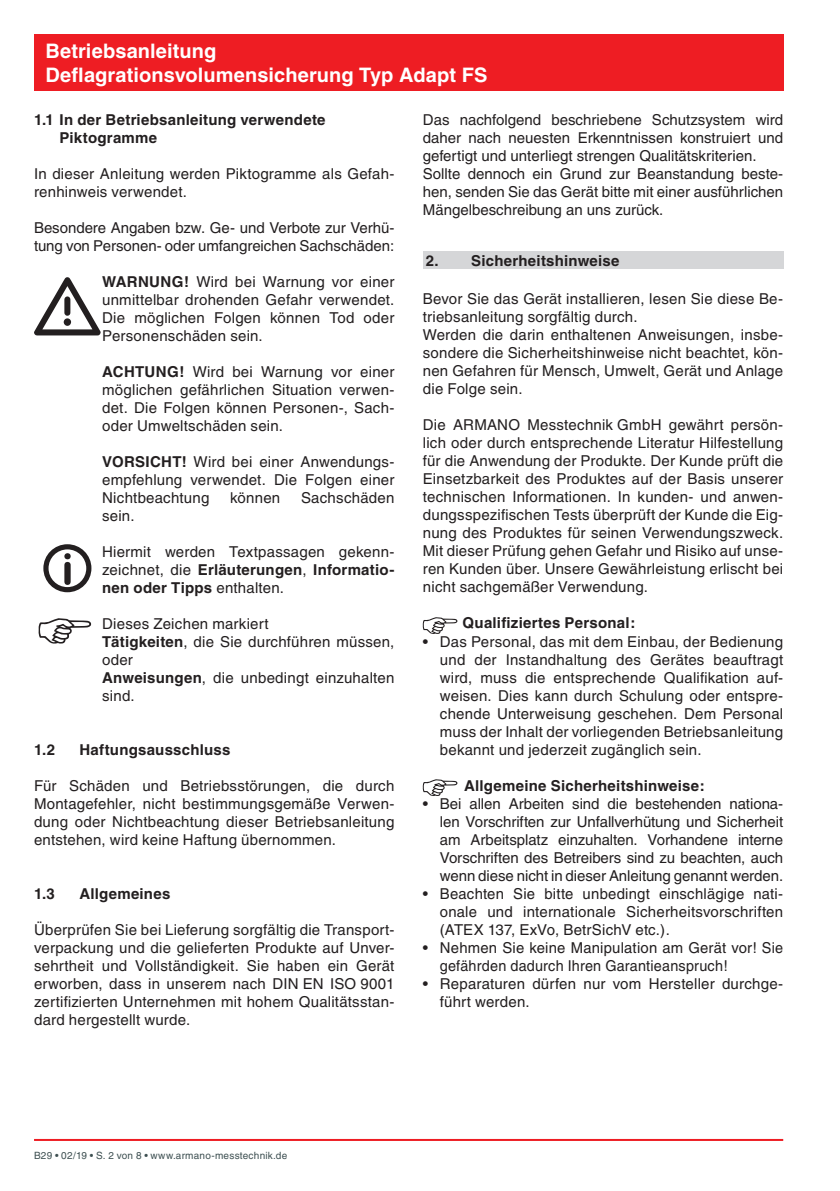
<style>
.page{position:relative;width:840px;height:1191px;background:#fff}
.page>*{position:absolute;margin:0;border:0;box-sizing:border-box;transform-origin:0 0}
.t1{font:700 20px/24px "Helvetica";letter-spacing:.005em;color:#fff}
.t2{font:15px/18px "Helvetica";letter-spacing:.015em;color:#231f20;text-align:justify}
.t3{font:700 15px/18px "Helvetica";letter-spacing:.015em;color:#231f20}
.t4{font:15px/18px "Helvetica";letter-spacing:-.005em;color:#231f20}
.t5{font:10px "Helvetica";letter-spacing:.02em;color:#3d4f51}
.s1{font-weight:700}
</style>
<div class="page">
<hr style="left:34px;top:1139px;width:748px;height:2px;background:#ee1d23">
<div style="left:34px;top:34px;width:748px;height:57px;background:#ee1d23"></div>
<svg style="left:34px;top:277px;width:67px;height:58px"></svg>
<div style="left:64px;top:318px;width:7px;height:8px;background:#231f20;border-radius:50%"></div>
<div style="left:43px;top:544px;width:48px;height:48px;border:5px solid #231f20;border-radius:50%"></div>
<svg style="left:64px;top:553px;width:7px;height:32px"></svg>
<svg style="left:39px;top:618px;width:52px;height:25px"></svg>
<div style="left:422px;top:251px;width:360px;height:17px;background:#d5d6d8"></div>
<svg style="left:422px;top:617px;width:35px;height:17px"></svg>
<svg style="left:422px;top:779px;width:35px;height:17px"></svg>
<h1 class="t1" style="left:45px;top:39px;width:443px">Betriebsanleitung<br>Deflagrationsvolumensicherung Typ Adapt FS</h1>
<p class="t3" style="left:60px;top:111px;width:267px;text-indent:-26px">1.1 In der Betriebsanleitung verwendete<br>Piktogramme</p>
<p class="t2" style="left:34px;top:165px;width:361px">In dieser Anleitung werden Piktogramme als Gefah&shy;renhinweis verwendet.</p>
<p class="t4" style="left:34px;top:219px;width:362px">Besondere Angaben bzw. Ge- und Verbote zur Verhü&shy;tung von Personen- oder umfangreichen Sachschäden:</p>
<p class="t2" style="left:102px;top:273px;width:293px"><span class="s1">WARNUNG!</span> Wird bei Warnung vor einer unmittelbar drohenden Gefahr verwendet.<br>Die möglichen Folgen können Tod oder Personenschäden sein.</p>
<p class="t2" style="left:102px;top:363px;width:293px"><span class="s1">ACHTUNG!</span> Wird bei Warnung vor einer möglichen gefährlichen Situation verwen&shy;det. Die Folgen können Personen-, Sach&shy;oder Umweltschäden sein.</p>
<p class="t2" style="left:102px;top:453px;width:293px"><span class="s1">VORSICHT!</span> Wird bei einer Anwendungs&shy;empfehlung verwendet. Die Folgen einer Nichtbeachtung</p>
<p class="t2" style="left:422px;top:111px;width:362px;text-align:left">Das nachfolgend beschriebene Schutzsystem wird daher nach neuesten Erkenntnissen konstruiert und gefertigt und unterliegt strengen Qualitätskriterien.<br>Sollte dennoch ein Grund zur Beanstandung beste&shy;hen, senden Sie das Gerät bitte mit einer ausführlichen Mängelbeschreibung an uns zurück.</p>
<p class="t3" style="left:425px;top:251px;width:195px">2. Sicherheitshinweise</p>
<p class="t2" style="left:422px;top:290px;width:361px;text-align:left">Bevor Sie das Gerät installieren, lesen Sie diese Be&shy;triebsanleitung sorgfältig durch.<br>Werden die darin enthaltenen Anweisungen, insbe&shy;sondere die Sicherheitshinweise nicht beachtet, kön&shy;nen Gefahren für Mensch, Umwelt, Gerät und Anlage die Folge sein.</p>
<p class="t2" style="left:422px;top:416px;width:362px">Die ARMANO Messtechnik GmbH gewährt persön&shy;lich oder durch entsprechende Literatur Hilfestellung für die Anwendung der Produkte. Der Kunde prüft die Einsetzbarkeit des Produktes auf der Basis unserer technischen Informationen. In kunden- und anwen&shy;dungsspezifischen Tests überprüft der Kunde die Eig&shy;nung des Produktes für seinen Verwendungszweck.<br>Mit dieser Prüfung gehen Gefahr und Risiko auf unse&shy;ren Kunden über. Unsere Gewährleistung erlischt bei nicht sachgemäßer Verwendung.</p>
<p class="t3" style="left:462px;top:614px;width:174px">Qualifiziertes Personal:</p>
<p class="t2" style="left:439px;top:632px;width:345px;text-indent:-17px">• Das Personal, das mit dem Einbau, der Bedienung und der Instandhaltung des Gerätes beauftragt wird, muss die entsprechende Qualifikation auf&shy;weisen. Dies kann durch Schulung oder entspre&shy;chende Unterweisung geschehen. Dem Personal muss der Inhalt der vorliegenden Betriebsanleitung bekannt und jederzeit zugänglich sein.</p>
<p class="t3" style="left:464px;top:776px;width:242px">Allgemeine Sicherheitshinweise:</p>
<p class="t2" style="left:439px;top:794px;width:345px;text-indent:-17px">• Bei allen Arbeiten sind die bestehenden nationa&shy;len Vorschriften zur Unfallverhütung und Sicherheit am Arbeitsplatz einzuhalten. Vorhandene interne Vorschriften des Betreibers sind zu beachten, auch wenn diese nicht in dieser Anleitung genannt werden.</p>
<p class="t2" style="left:439px;top:884px;width:345px;text-indent:-17px">• Beachten Sie bitte unbedingt einschlägige nati&shy;onale und internationale Sicherheitsvorschriften (ATEX 137, ExVo, BetrSichV etc.).</p>
<p class="t2" style="left:439px;top:938px;width:344px;text-indent:-17px">• Nehmen Sie keine Manipulation am Gerät vor! Sie gefährden dadurch Ihren Garantieanspruch!</p>
<p class="t2" style="left:439px;top:974px;width:344px;text-indent:-17px">• Reparaturen dürfen nur vom Hersteller durchge&shy;führt werden.</p>
<p class="t2" style="left:230px;top:489px;width:52px">können</p>
<p class="t2" style="left:301px;top:489px;width:95px">Sachschäden</p>
<p class="t2" style="left:102px;top:507px;width:34px">sein.</p>
<p class="t2" style="left:102px;top:543px;width:293px">Hiermit werden Textpassagen gekenn&shy;zeichnet, die <span class="s1">Erläuterungen</span>, <span class="s1">Informatio&shy;nen oder Tipps</span> enthalten.</p>
<p class="t2" style="left:102px;top:615px;width:293px;text-align:left">Dieses Zeichen markiert<br><span class="s1">Tätigkeiten</span>, die Sie durchführen müssen, oder<br><span class="s1">Anweisungen</span>, die unbedingt einzuhalten sind.</p>
<p class="t3" style="left:34px;top:741px;width:23px">1.2</p>
<p class="t3" style="left:79px;top:741px;width:152px">Haftungsausschluss</p>
<p class="t2" style="left:34px;top:777px;width:361px">Für Schäden und Betriebsstörungen, die durch Montagefehler, nicht bestimmungsgemäße Verwen&shy;dung oder Nichtbeachtung dieser Betriebsanleitung entstehen, wird keine Haftung übernommen.</p>
<p class="t3" style="left:34px;top:885px;width:22px">1.3</p>
<p class="t3" style="left:79px;top:885px;width:92px">Allgemeines</p>
<p class="t2" style="left:34px;top:921px;width:362px">Überprüfen Sie bei Lieferung sorgfältig die Transport&shy;verpackung und die gelieferten Produkte auf Unver&shy;sehrtheit und Vollständigkeit. Sie haben ein Gerät erworben, dass in unserem nach DIN EN ISO 9001 zertifizierten Unternehmen mit hohem Qualitätsstan&shy;dard hergestellt wurde.</p>
<p class="t5" style="left:34px;top:1149px;width:255px">B29 • 02/19 • S. 2 von 8 • www.armano-messtechnik.de</p>
</div>
